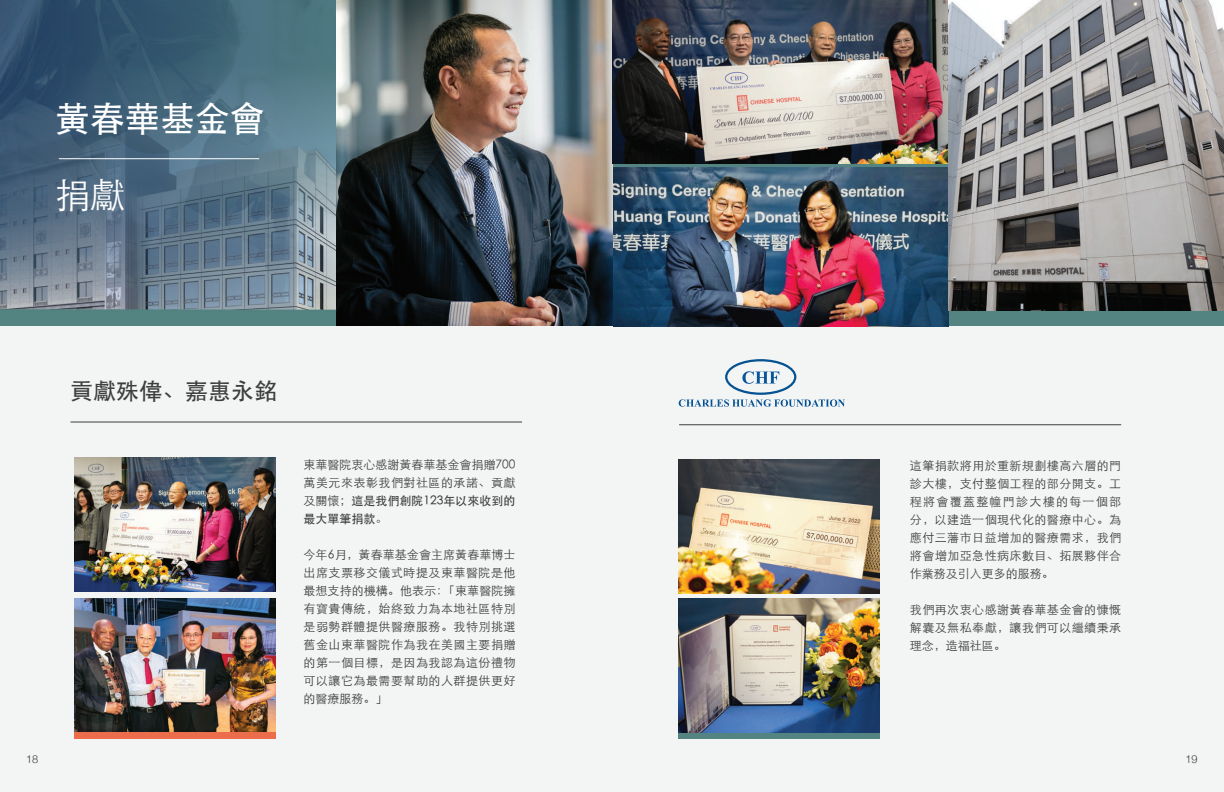
<style>
.page{position:relative;width:1224px;height:792px;background:#fff}
.page>*{position:absolute;margin:0;border:0;box-sizing:border-box;transform-origin:0 0}
.t1{font:500 35.2px "ST Heiti SC";letter-spacing:-.005em;color:#fff}
.t2{font:300 35.2px "ST Heiti SC";color:#fff}
.t3{font:500 23px "ST Heiti SC";color:#3e3e3f}
.t4{font:300 12px/18px "ST Heiti SC";letter-spacing:.04em;color:#3e3e3f;text-align:justify}
.t5{font:300 11px "Helvetica Neue";color:#3e3e3f}
.s1{font-weight:500}
</style>
<div class="page">
<div style="left:0;top:304px;width:621px;height:488px;background:#f3f5f5"></div>
<div style="left:0;top:0;width:621px;height:327px;background:#548481"></div>
<img style="left:0;top:0;width:337px;height:311px">
<img style="left:337px;top:0;width:276px;height:326px">
<hr style="left:59px;top:158px;width:200px;height:1px;background:#fff">
<hr style="left:70px;top:422px;width:452px;height:1px;background:#3e3e3f">
<img style="left:74px;top:458px;width:202px;height:134px">
<img style="left:74px;top:598px;width:202px;height:134px">
<div style="left:74px;top:732px;width:202px;height:6px;background:#ec6d4b"></div>
<div style="left:613px;top:0;width:611px;height:327px;background:#548481"></div>
<div style="left:603px;top:327px;width:621px;height:465px;background:#f3f5f5"></div>
<img style="left:613px;top:168px;width:335px;height:159px">
<hr style="left:679px;top:424px;width:442px;height:1px;background:#3e3e3f">
<div style="left:675px;top:733px;width:224px;height:5px;background:#548481"></div>
<img style="left:678px;top:460px;width:202px;height:134px">
<img style="left:678px;top:599px;width:202px;height:134px">
<img style="left:612px;top:0;width:336px;height:164px">
<div style="left:881px;top:445px;width:20px;height:347px;background:#f3f5f5"></div>
<svg style="left:679px;top:359px;width:166px;height:48px"></svg>
<img style="left:948px;top:0;width:276px;height:310px">
<div style="left:664px;top:452px;width:14px;height:340px;background:#f3f5f5"></div>
<h1 class="t1" style="left:55px;top:99px;width:212px">黃春華基金會</h1>
<h1 class="t2" style="left:55px;top:165px;width:72px">捐獻</h1>
<p class="t5" style="left:25px;top:751px;width:15px">2018</p>
<h2 class="t3" style="left:70px;top:378px;width:208px">貢獻殊偉、嘉惠永銘</h2>
<p class="t4" style="left:304px;top:455px;width:214px">東華醫院衷心感謝黃春華基金會捐贈700萬美元來表彰我們對社區的承諾、貢獻及關懷；<span class="s1">這是我們創院123年以來收到的最大單筆捐款。</span></p>
<p class="t4" style="left:304px;top:545px;width:214px">今年6月，黃春華基金會主席黃春華博士出席支票移交儀式時提及東華醫院是他最想支持的機構。他表示：「東華醫院擁有寶貴傳統，始終致力為本地社區特別是弱勢群體提供醫療服務。我特別挑選舊金山東華醫院作為我在美國主要捐贈的第一個目標，是因為我認為這份禮物可以讓它為最需要幫助的人群提供更好的醫療服務。」</p>
<p class="t4" style="left:910px;top:455px;width:213px">這筆捐款將用於重新規劃樓高六層的門診大樓，支付整個工程的部分開支。工程將會覆蓋整幢門診大樓的每一個部分，以建造一個現代化的醫療中心。為應付三藩市日益增加的醫療需求，我們將會增加亞急性病床數目、拓展夥伴合作業務及引入更多的服務。</p>
<p class="t4" style="left:910px;top:599px;width:213px">我們再次衷心感謝黃春華基金會的慷慨解囊及無私奉獻，讓我們可以繼續秉承理念，造福社區。</p>
<p class="t5" style="left:1185px;top:750px;width:14px">19</p>
</div>
